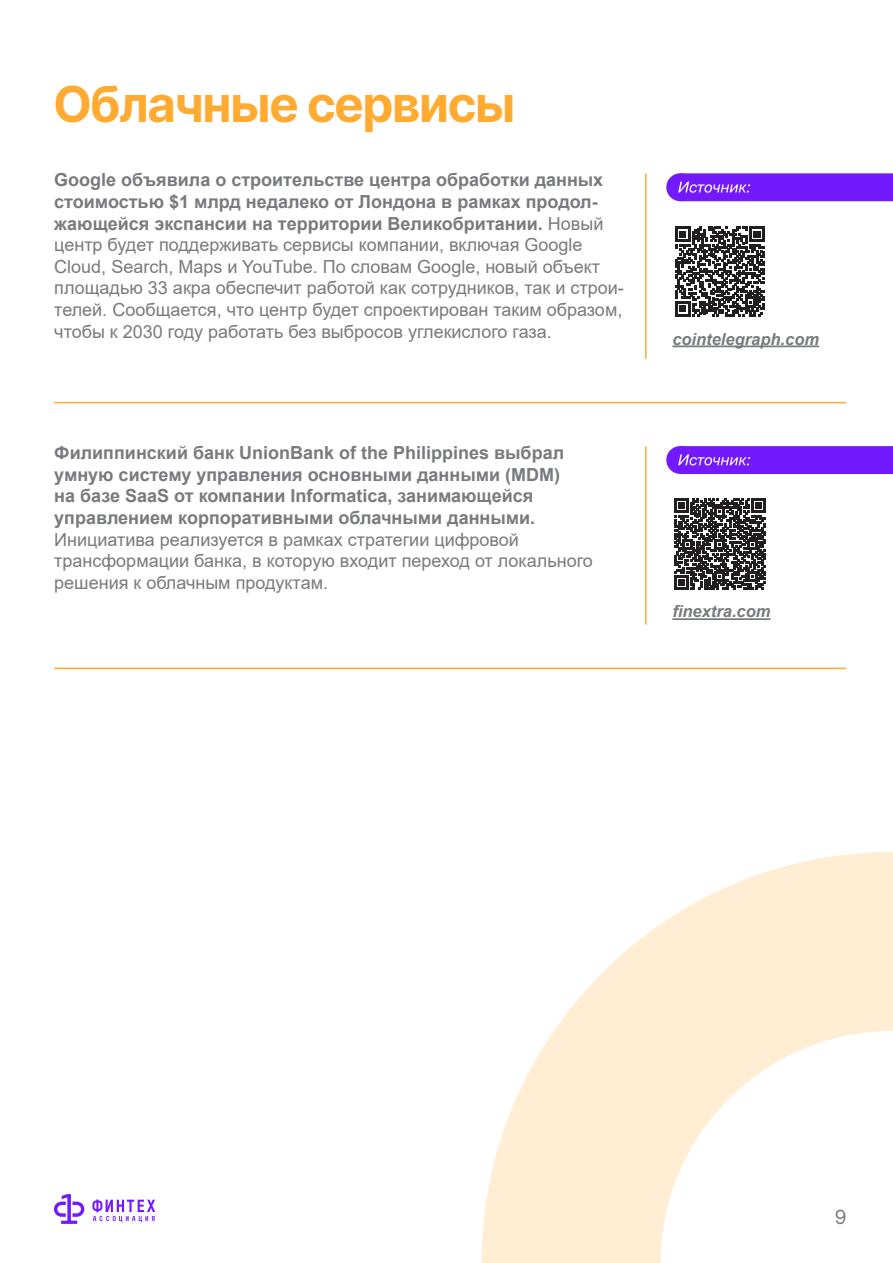
<style>
.page{position:relative;width:893px;height:1263px;background:#fff}
.page>*{position:absolute;margin:0;border:0;box-sizing:border-box;transform-origin:0 0}
.t1{font:700 49.5px "Inter Tight";color:#ffab31}
.t2{font:19.5px "Inter Tight";color:#787a7d}
.t3{font:18px/21.6px "Arial";color:#787a7d}
.t4{font:700 18px/21.6px "Arial";color:#787a7d}
.t5{font:italic 700 16.5px "Arial";color:#787a7d}
.s1{font-weight:700}
</style>
<div class="page">
<svg style="left:92px;top:1199px;width:63px;height:23px"></svg>
<svg style="left:54px;top:1194px;width:30px;height:30px"></svg>
<div style="left:681px;top:447px;width:211px;height:26px;background:#7319fd"></div>
<div style="left:680px;top:446px;width:213px;height:28px;border:2px solid #7319fd"></div>
<div style="left:667px;top:447px;width:26px;height:26px;background:#7319fd;border-radius:50%"></div>
<div style="left:666px;top:446px;width:28px;height:28px;border:2px solid #7319fd;border-radius:50%"></div>
<svg style="left:678px;top:454px;width:72px;height:11px"></svg>
<hr style="left:672px;top:618px;width:98px;height:2px;background:#787a7d">
<svg style="left:674px;top:499px;width:91px;height:91px"></svg>
<hr style="left:645px;top:447px;width:2px;height:177px;background:#ffab31">
<hr style="left:55px;top:668px;width:791px;height:1px;background:#ffab31">
<svg style="left:482px;top:852px;width:411px;height:411px;fill:#ffeed4"></svg>
<div style="left:681px;top:174px;width:211px;height:26px;background:#7319fd"></div>
<div style="left:680px;top:173px;width:213px;height:28px;border:2px solid #7319fd"></div>
<div style="left:667px;top:174px;width:26px;height:26px;background:#7319fd;border-radius:50%"></div>
<div style="left:666px;top:173px;width:28px;height:28px;border:2px solid #7319fd;border-radius:50%"></div>
<svg style="left:678px;top:182px;width:72px;height:11px"></svg>
<hr style="left:672px;top:345px;width:147px;height:2px;background:#787a7d">
<svg style="left:675px;top:227px;width:90px;height:89px"></svg>
<hr style="left:645px;top:174px;width:2px;height:184px;background:#ffab31">
<hr style="left:55px;top:402px;width:791px;height:1px;background:#ffab31">
<h1 class="t1" style="left:54px;top:68px;width:462px">Облачные сервисы</h1>
<p class="t3" style="left:54px;top:169px;width:571px"><span class="s1">Google объявила о строительстве центра обработки данных стоимостью $1 млрд недалеко от Лондона в рамках продол&shy;жающейся экспансии на территории Великобритании.</span> Новый центр будет поддерживать сервисы компании, включая Google Cloud, Search, Maps и YouTube. По словам Google, новый объект площадью 33 акра обеспечит работой как сотрудников, так и строи&shy;телей. Сообщается, что центр будет спроектирован таким образом, чтобы к 2030 году работать без выбросов углекислого газа.</p>
<p class="t4" style="left:54px;top:442px;width:511px">Филиппинский банк UnionBank of the Philippines выбрал умную систему управления основными данными (MDM) на базе SaaS от компании Informatica, занимающейся управлением корпоративными облачными данными.</p>
<p class="t3" style="left:54px;top:528px;width:540px">Инициатива реализуется в рамках стратегии цифровой трансформации банка, в которую входит переход от локального решения к облачным продуктам.</p>
<p class="t5" style="left:672px;top:328px;width:148px">cointelegraph.com</p>
<p class="t5" style="left:672px;top:601px;width:100px">finextra.com</p>
<p class="t2" style="left:835px;top:1202px;width:13px">9</p>
</div>
